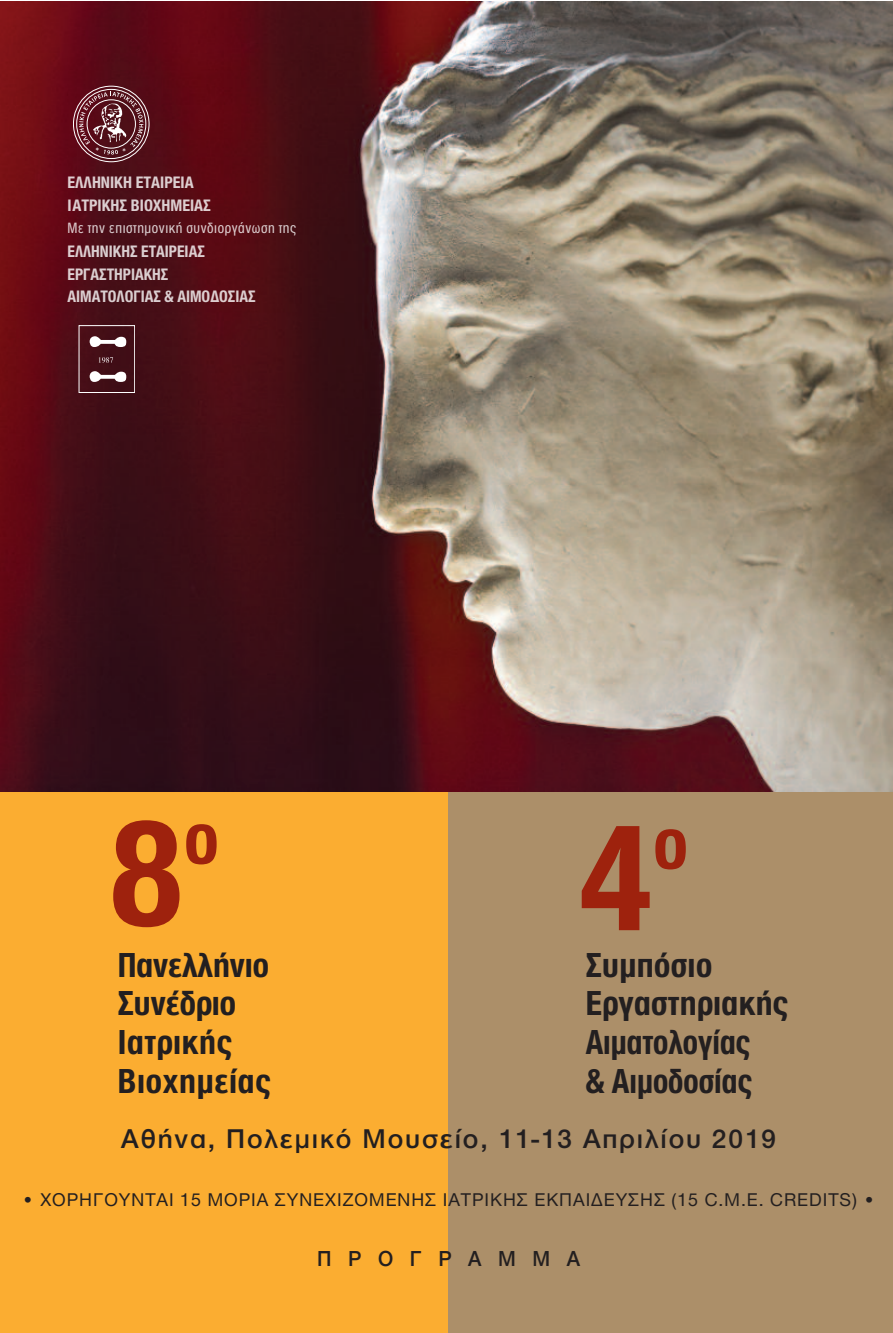
<style>
.page{position:relative;width:893px;height:1333px;background:#fff}
.page>*{position:absolute;margin:0;border:0;box-sizing:border-box;transform-origin:0 0}
.t1{font:700 157.5px "CF Helvetica Cond";color:#9e220d}
.t2{font:700 36px/38.7px "CF Helvetica Cond";color:#231f20}
.t3{font:500 28.12px "CF Helvetica";letter-spacing:.065em;color:#231f20}
.t4{font:500 22.5px "CF Helvetica";letter-spacing:.775em;color:#231f20;scale:.95 1}
.t5{font:19.12px "CF Helvetica";letter-spacing:.05em;color:#231f20}
.t6{font:700 17.32px/22.3px "CF Helvetica Cond";color:rgb(255 255 255/.8)}
.t7{font:15.53px "CF Helvetica Cond";letter-spacing:.035em;color:rgb(255 255 255/.8)}
</style>
<div class="page">
<div style="left:0;top:772px;width:466px;height:561px;background:#fbad31"></div>
<div style="left:449px;top:772px;width:444px;height:561px;background:#ac8f69"></div>
<img style="left:0;top:1px;width:893px;height:791px">
<div style="left:73px;top:86px;width:76px;height:76px;border:1px solid #fff;border-radius:50%"></div>
<div style="left:76px;top:89px;width:70px;height:70px;border:1px solid #fff;border-radius:50%"></div>
<svg style="left:79px;top:92px;width:64px;height:63px;background:#784149"></svg>
<svg style="left:90px;top:336px;width:36px;height:11px"></svg>
<svg style="left:90px;top:371px;width:36px;height:11px"></svg>
<svg style="left:99px;top:357px;width:14px;height:6px"></svg>
<div style="left:79px;top:325px;width:56px;height:68px;border:1px solid #fff"></div>
<p class="t6" style="left:68px;top:172px;width:145px">ΕΛΛΗΝΙΚΗ ΕΤΑΙΡΕΙΑ<br>ΙΑΤΡΙΚΗΣ ΒΙΟΧΗΜΕΙΑΣ</p>
<p class="t7" style="left:68px;top:220px;width:230px">Με την επιστηµονική συνδιοργάνωση της</p>
<p class="t6" style="left:68px;top:240px;width:190px">ΕΛΛΗΝΙΚΗΣ ΕΤΑΙΡΕΙΑΣ<br>ΕΡΓΑΣΤΗΡΙΑΚΗΣ<br>ΑΙΜΑΤΟΛΟΓΙΑΣ &amp; ΑΙΜΟ∆ΟΣΙΑΣ</p>
<h1 class="t1" style="left:108px;top:789px;width:112px">8<sup>o</sup></h1>
<h1 class="t1" style="left:578px;top:794px;width:112px">4<sup>o</sup></h1>
<h2 class="t2" style="left:586px;top:945px;width:204px">Συµπόσιο<br>Εργαστηριακής<br>Αιµατολογίας<br>&amp; Αιµοδοσίας</h2>
<h3 class="t3" style="left:121px;top:1123px;width:656px">Αθήνα, Πολεµικό Μουσείο, 11-13 Απριλίου 2019</h3>
<h2 class="t2" style="left:118px;top:945px;width:154px">Πανελλήνιο<br>Συνέδριο<br>Ιατρικής<br>Βιοχηµείας</h2>
<p class="t5" style="left:22px;top:1189px;width:854px">• ΧΟΡΗΓΟΥΝΤΑΙ 15 ΜΟΡΙΑ ΣΥΝΕΧΙΖΟΜΕΝΗΣ ΙΑΤΡΙΚΗΣ ΕΚΠΑΙ∆ΕΥΣΗΣ (15 C.M.E. CREDITS) •</p>
<p class="t4" style="left:317px;top:1247px;width:278px">ΠΡΟΓΡΑΜΜΑ</p>
</div>
